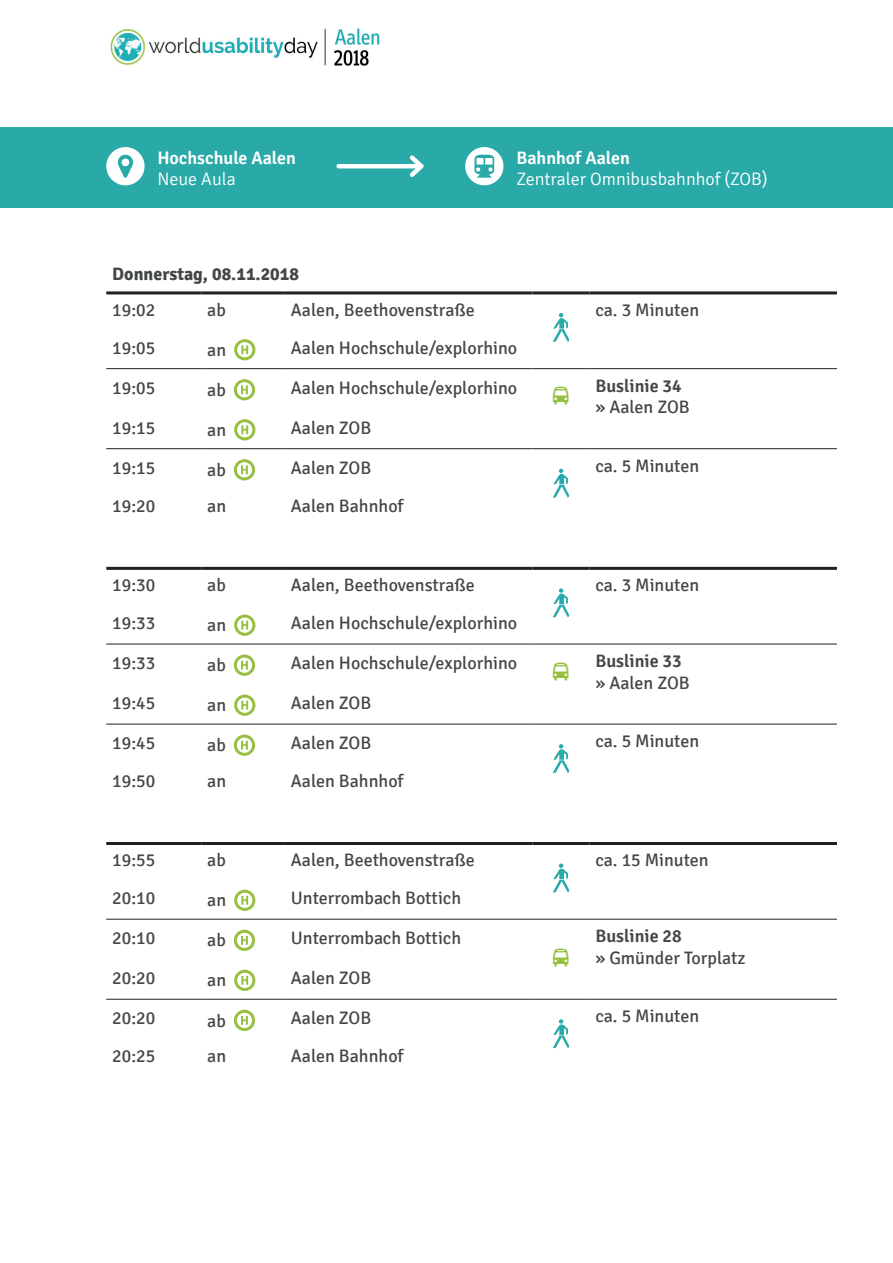
<style>
.page{position:relative;width:893px;height:1263px;background:#fff}
.page>*{position:absolute;margin:0;border:0;box-sizing:border-box;transform-origin:0 0}
.t1{font:18px "Signika";color:#444747}
.t2{font:300 18px "Signika";color:#fff}
.t3{font:600 18px "Signika";color:#444747}
.t4{font:600 18px "Signika";color:#fff}
.t5{font:700 18px "Signika";color:#444747}
</style>
<div class="page">
<img style="left:110px;top:28px;width:270px;height:37px">
<hr style="left:106px;top:368px;width:95px;height:1px;background:#231f20">
<hr style="left:201px;top:368px;width:84px;height:1px;background:#231f20">
<hr style="left:285px;top:368px;width:247px;height:1px;background:#231f20">
<hr style="left:532px;top:368px;width:57px;height:1px;background:#231f20">
<hr style="left:589px;top:368px;width:248px;height:1px;background:#231f20">
<hr style="left:106px;top:448px;width:95px;height:1px;background:#231f20">
<hr style="left:201px;top:448px;width:84px;height:1px;background:#231f20">
<hr style="left:285px;top:448px;width:247px;height:1px;background:#231f20">
<hr style="left:532px;top:448px;width:57px;height:1px;background:#231f20">
<hr style="left:589px;top:448px;width:248px;height:1px;background:#231f20">
<hr style="left:106px;top:291px;width:95px;height:3px;background:#231f20">
<hr style="left:201px;top:291px;width:84px;height:3px;background:#231f20">
<hr style="left:285px;top:291px;width:247px;height:3px;background:#231f20">
<hr style="left:532px;top:291px;width:57px;height:3px;background:#231f20">
<hr style="left:589px;top:291px;width:248px;height:3px;background:#231f20">
<svg style="left:553px;top:313px;width:16px;height:29px"></svg>
<div style="left:234px;top:339px;width:21px;height:21px;border:3px solid #97c042;border-radius:50%"></div>
<svg style="left:241px;top:345px;width:7px;height:9px"></svg>
<div style="left:234px;top:379px;width:21px;height:21px;border:3px solid #97c042;border-radius:50%"></div>
<svg style="left:241px;top:385px;width:7px;height:9px"></svg>
<div style="left:234px;top:419px;width:21px;height:21px;border:3px solid #97c042;border-radius:50%"></div>
<svg style="left:241px;top:425px;width:7px;height:9px"></svg>
<div style="left:234px;top:459px;width:21px;height:21px;border:3px solid #97c042;border-radius:50%"></div>
<svg style="left:241px;top:465px;width:7px;height:9px"></svg>
<svg style="left:553px;top:469px;width:16px;height:29px"></svg>
<hr style="left:532px;top:724px;width:57px;height:1px;background:#231f20">
<hr style="left:589px;top:724px;width:248px;height:1px;background:#231f20">
<hr style="left:106px;top:724px;width:95px;height:1px;background:#231f20">
<hr style="left:201px;top:724px;width:84px;height:1px;background:#231f20">
<hr style="left:285px;top:724px;width:247px;height:1px;background:#231f20">
<hr style="left:532px;top:644px;width:57px;height:1px;background:#231f20">
<hr style="left:589px;top:644px;width:248px;height:1px;background:#231f20">
<hr style="left:106px;top:644px;width:95px;height:1px;background:#231f20">
<hr style="left:201px;top:644px;width:84px;height:1px;background:#231f20">
<hr style="left:285px;top:644px;width:247px;height:1px;background:#231f20">
<hr style="left:106px;top:567px;width:95px;height:3px;background:#231f20">
<hr style="left:201px;top:567px;width:84px;height:3px;background:#231f20">
<hr style="left:285px;top:567px;width:247px;height:3px;background:#231f20">
<hr style="left:532px;top:567px;width:57px;height:3px;background:#231f20">
<hr style="left:589px;top:567px;width:248px;height:3px;background:#231f20">
<svg style="left:553px;top:588px;width:16px;height:29px"></svg>
<div style="left:234px;top:614px;width:21px;height:22px;border:3px solid #97c042;border-radius:50%"></div>
<svg style="left:241px;top:621px;width:7px;height:9px"></svg>
<div style="left:234px;top:654px;width:21px;height:22px;border:3px solid #97c042;border-radius:50%"></div>
<svg style="left:241px;top:661px;width:7px;height:9px"></svg>
<div style="left:234px;top:694px;width:21px;height:22px;border:3px solid #97c042;border-radius:50%"></div>
<svg style="left:241px;top:701px;width:7px;height:9px"></svg>
<div style="left:234px;top:735px;width:21px;height:21px;border:3px solid #97c042;border-radius:50%"></div>
<svg style="left:241px;top:741px;width:7px;height:9px"></svg>
<svg style="left:553px;top:744px;width:16px;height:29px"></svg>
<hr style="left:532px;top:919px;width:57px;height:1px;background:#231f20">
<hr style="left:589px;top:919px;width:248px;height:1px;background:#231f20">
<hr style="left:106px;top:919px;width:95px;height:1px;background:#231f20">
<hr style="left:201px;top:919px;width:84px;height:1px;background:#231f20">
<hr style="left:285px;top:919px;width:247px;height:1px;background:#231f20">
<hr style="left:532px;top:999px;width:57px;height:1px;background:#231f20">
<hr style="left:589px;top:999px;width:248px;height:1px;background:#231f20">
<hr style="left:106px;top:999px;width:95px;height:1px;background:#231f20">
<hr style="left:201px;top:999px;width:84px;height:1px;background:#231f20">
<hr style="left:285px;top:999px;width:247px;height:1px;background:#231f20">
<hr style="left:106px;top:842px;width:95px;height:3px;background:#231f20">
<hr style="left:201px;top:842px;width:84px;height:3px;background:#231f20">
<hr style="left:285px;top:842px;width:247px;height:3px;background:#231f20">
<hr style="left:532px;top:842px;width:57px;height:3px;background:#231f20">
<hr style="left:589px;top:842px;width:248px;height:3px;background:#231f20">
<svg style="left:553px;top:863px;width:16px;height:29px"></svg>
<div style="left:234px;top:890px;width:21px;height:21px;border:3px solid #97c042;border-radius:50%"></div>
<svg style="left:241px;top:896px;width:7px;height:9px"></svg>
<div style="left:234px;top:930px;width:21px;height:21px;border:3px solid #97c042;border-radius:50%"></div>
<svg style="left:241px;top:936px;width:7px;height:9px"></svg>
<div style="left:234px;top:970px;width:21px;height:21px;border:3px solid #97c042;border-radius:50%"></div>
<svg style="left:241px;top:976px;width:7px;height:9px"></svg>
<div style="left:234px;top:1010px;width:21px;height:21px;border:3px solid #97c042;border-radius:50%"></div>
<svg style="left:241px;top:1016px;width:7px;height:9px"></svg>
<svg style="left:553px;top:1019px;width:16px;height:29px"></svg>
<div style="left:0;top:128px;width:893px;height:80px;background:#29aaa9"></div>
<div style="left:108px;top:149px;width:35px;height:35px;background:#fff;border-radius:50%"></div>
<div style="left:106px;top:147px;width:39px;height:38px;border:3px solid #fff;border-radius:50%"></div>
<svg style="left:118px;top:155px;width:15px;height:23px"></svg>
<div style="left:467px;top:149px;width:35px;height:35px;background:#fff;border-radius:50%"></div>
<div style="left:465px;top:147px;width:38px;height:38px;border:3px solid #fff;border-radius:50%"></div>
<svg style="left:474px;top:155px;width:20px;height:23px"></svg>
<hr style="left:339px;top:164px;width:82px;height:4px;background:#fff">
<svg style="left:406px;top:155px;width:18px;height:22px"></svg>
<p class="t4" style="left:157px;top:147px;width:140px">Hochschule Aalen</p>
<p class="t2" style="left:157px;top:170px;width:80px">Neue Aula</p>
<p class="t4" style="left:516px;top:147px;width:115px">Bahnhof Aalen</p>
<p class="t2" style="left:516px;top:170px;width:253px">Zentraler Omnibusbahnhof (ZOB)</p>
<p class="t5" style="left:112px;top:263px;width:188px">Donnerstag, 08.11.2018</p>
<p class="t1" style="left:112px;top:300px;width:45px">19:02</p>
<p class="t1" style="left:207px;top:300px;width:20px">ab</p>
<p class="t1" style="left:291px;top:300px;width:185px">Aalen, Beethovenstraße</p>
<p class="t1" style="left:595px;top:300px;width:105px">ca. 3 Minuten</p>
<p class="t1" style="left:112px;top:337px;width:45px">19:05</p>
<p class="t1" style="left:207px;top:340px;width:20px">an</p>
<p class="t1" style="left:291px;top:337px;width:228px">Aalen Hochschule/explorhino</p>
<p class="t1" style="left:112px;top:377px;width:45px">19:05</p>
<p class="t1" style="left:207px;top:380px;width:20px">ab</p>
<p class="t1" style="left:291px;top:377px;width:228px">Aalen Hochschule/explorhino</p>
<p class="t3" style="left:595px;top:375px;width:88px">Buslinie 34</p>
<p class="t1" style="left:595px;top:397px;width:96px">» Aalen ZOB</p>
<p class="t1" style="left:112px;top:417px;width:45px">19:15</p>
<p class="t1" style="left:207px;top:420px;width:20px">an</p>
<p class="t1" style="left:291px;top:417px;width:82px">Aalen ZOB</p>
<p class="t1" style="left:112px;top:457px;width:45px">19:15</p>
<p class="t1" style="left:207px;top:460px;width:20px">ab</p>
<p class="t1" style="left:291px;top:457px;width:82px">Aalen ZOB</p>
<p class="t1" style="left:595px;top:455px;width:105px">ca. 5 Minuten</p>
<p class="t1" style="left:112px;top:495px;width:45px">19:20</p>
<p class="t1" style="left:207px;top:495px;width:20px">an</p>
<p class="t1" style="left:291px;top:495px;width:114px">Aalen Bahnhof</p>
<p class="t1" style="left:112px;top:575px;width:45px">19:30</p>
<p class="t1" style="left:207px;top:575px;width:20px">ab</p>
<p class="t1" style="left:291px;top:575px;width:185px">Aalen, Beethovenstraße</p>
<p class="t1" style="left:595px;top:575px;width:105px">ca. 3 Minuten</p>
<p class="t1" style="left:112px;top:613px;width:45px">19:33</p>
<p class="t1" style="left:207px;top:615px;width:20px">an</p>
<p class="t1" style="left:291px;top:613px;width:228px">Aalen Hochschule/explorhino</p>
<p class="t1" style="left:112px;top:653px;width:45px">19:33</p>
<p class="t1" style="left:207px;top:655px;width:20px">ab</p>
<p class="t1" style="left:291px;top:653px;width:228px">Aalen Hochschule/explorhino</p>
<p class="t3" style="left:595px;top:650px;width:88px">Buslinie 33</p>
<p class="t1" style="left:595px;top:672px;width:96px">» Aalen ZOB</p>
<p class="t1" style="left:112px;top:693px;width:45px">19:45</p>
<p class="t1" style="left:207px;top:695px;width:20px">an</p>
<p class="t1" style="left:291px;top:693px;width:82px">Aalen ZOB</p>
<p class="t1" style="left:112px;top:733px;width:45px">19:45</p>
<p class="t1" style="left:207px;top:735px;width:20px">ab</p>
<p class="t1" style="left:291px;top:733px;width:82px">Aalen ZOB</p>
<p class="t1" style="left:595px;top:731px;width:105px">ca. 5 Minuten</p>
<p class="t1" style="left:112px;top:771px;width:45px">19:50</p>
<p class="t1" style="left:207px;top:771px;width:20px">an</p>
<p class="t1" style="left:291px;top:771px;width:114px">Aalen Bahnhof</p>
<p class="t1" style="left:112px;top:850px;width:45px">19:55</p>
<p class="t1" style="left:207px;top:850px;width:20px">ab</p>
<p class="t1" style="left:291px;top:850px;width:185px">Aalen, Beethovenstraße</p>
<p class="t1" style="left:595px;top:850px;width:115px">ca. 15 Minuten</p>
<p class="t1" style="left:112px;top:888px;width:45px">20:10</p>
<p class="t1" style="left:207px;top:890px;width:20px">an</p>
<p class="t1" style="left:291px;top:888px;width:172px">Unterrombach Bottich</p>
<p class="t1" style="left:112px;top:928px;width:45px">20:10</p>
<p class="t1" style="left:207px;top:930px;width:20px">ab</p>
<p class="t1" style="left:291px;top:928px;width:172px">Unterrombach Bottich</p>
<p class="t3" style="left:595px;top:925px;width:88px">Buslinie 28</p>
<p class="t1" style="left:595px;top:947px;width:152px">» Gmünder Torplatz</p>
<p class="t1" style="left:112px;top:968px;width:45px">20:20</p>
<p class="t1" style="left:207px;top:970px;width:20px">an</p>
<p class="t1" style="left:291px;top:968px;width:82px">Aalen ZOB</p>
<p class="t1" style="left:112px;top:1008px;width:45px">20:20</p>
<p class="t1" style="left:207px;top:1010px;width:20px">ab</p>
<p class="t1" style="left:291px;top:1008px;width:82px">Aalen ZOB</p>
<p class="t1" style="left:595px;top:1006px;width:105px">ca. 5 Minuten</p>
<p class="t1" style="left:112px;top:1046px;width:45px">20:25</p>
<p class="t1" style="left:207px;top:1046px;width:20px">an</p>
<p class="t1" style="left:291px;top:1046px;width:114px">Aalen Bahnhof</p>
</div>
